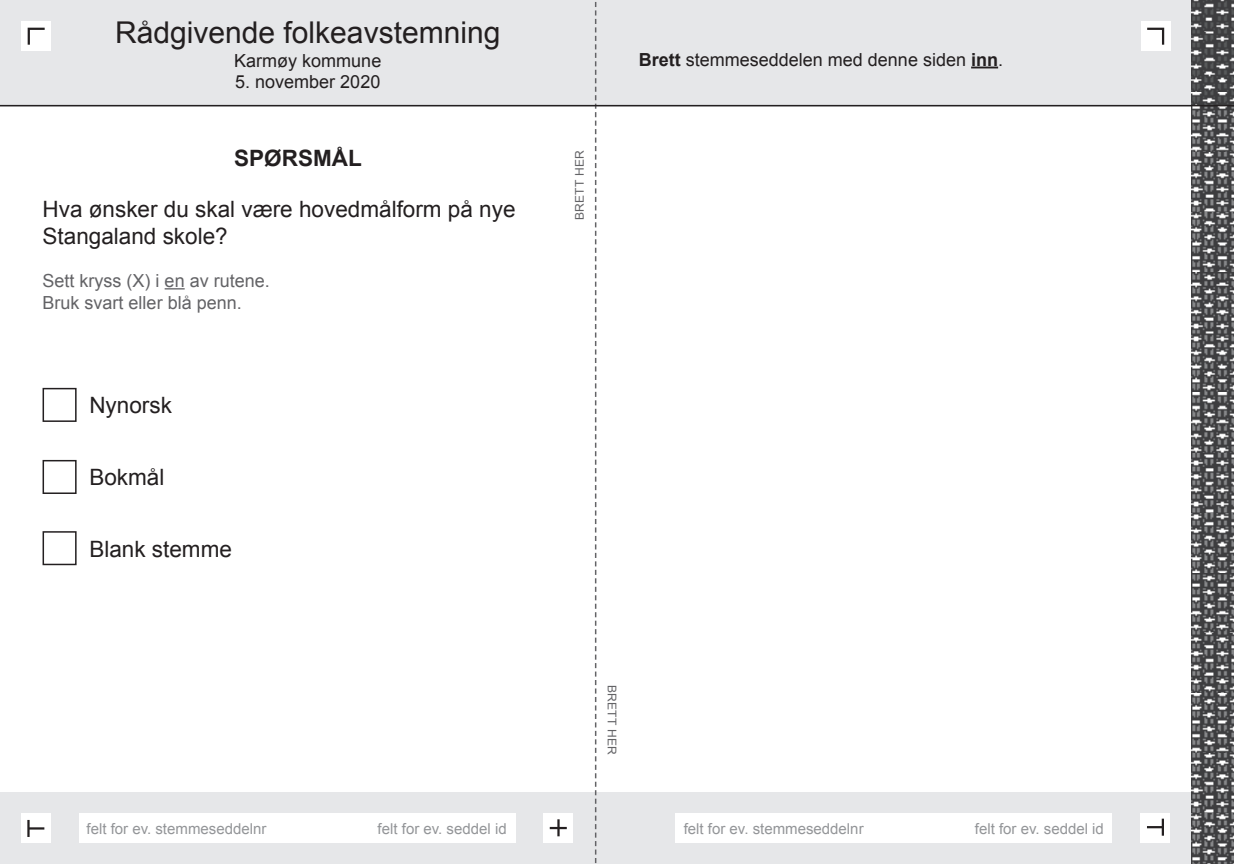
<style>
.page{position:relative;width:1234px;height:864px;background:#fff}
.page>*{position:absolute;margin:0;border:0;box-sizing:border-box;transform-origin:0 0}
.Overskrift{font:30px "Arial";color:#231f20}
.t1{font:22.5px/27px "Arial";color:#231f20}
.t2{font:700 22.5px "Arial";color:#231f20}
.Overskrift-2{font:18px "Arial";color:#231f20}
.t3{font:18px "Arial";color:#636366}
.t4{font:15px "Arial";color:#939598}
.t5{font:12px "Arial";letter-spacing:.025em;color:#636366}
.s1{font-weight:700}
</style>
<div class="page">
<div style="left:0;top:792px;width:1233px;height:71px;background:#e6e7e9"></div>
<div style="left:0;top:0;width:1233px;height:106px;background:#e6e7e9"></div>
<img style="left:1191px;top:106px;width:42px;height:757px">
<img style="left:1191px;top:0;width:42px;height:105px">
<svg style="left:594px;top:2px;width:2px;height:861px"></svg>
<svg style="left:971px;top:67px;width:26px;height:1px"></svg>
<hr style="left:0;top:105px;width:1233px;height:1px;background:#231f20">
<svg style="left:165px;top:288px;width:20px;height:1px"></svg>
<div style="left:43px;top:531px;width:34px;height:34px;border:2px solid #231f20"></div>
<div style="left:43px;top:459px;width:34px;height:34px;border:2px solid #231f20"></div>
<div style="left:43px;top:387px;width:34px;height:35px;border:2px solid #231f20"></div>
<div style="left:675px;top:812px;width:436px;height:30px;background:#fff"></div>
<div style="left:79px;top:812px;width:436px;height:30px;background:#fff"></div>
<div style="left:1140px;top:812px;width:29px;height:30px;background:#fff"></div>
<svg style="left:1147px;top:818px;width:16px;height:17px"></svg>
<div style="left:21px;top:812px;width:30px;height:30px;background:#fff"></div>
<svg style="left:30px;top:827px;width:14px;height:2px"></svg>
<hr style="left:27px;top:819px;width:3px;height:17px;background:#231f20">
<div style="left:543px;top:812px;width:30px;height:30px;background:#fff"></div>
<svg style="left:549px;top:819px;width:17px;height:17px"></svg>
<div style="left:21px;top:21px;width:30px;height:30px;background:#fff"></div>
<svg style="left:27px;top:27px;width:18px;height:18px"></svg>
<div style="left:1140px;top:21px;width:30px;height:30px;background:#fff"></div>
<svg style="left:1147px;top:27px;width:17px;height:18px"></svg>
<p class="Overskrift" style="left:115px;top:12px;width:387px">Rådgivende folkeavstemning</p>
<p class="Overskrift-2" style="left:234px;top:48px;width:149px">Karmøy kommune</p>
<p class="Overskrift-2" style="left:235px;top:70px;width:147px">5. november 2020</p>
<p class="t2" style="left:234px;top:143px;width:129px">SPØRSMÅL</p>
<p class="t1" style="left:43px;top:195px;width:474px">Hva ønsker du skal være hovedmålform på nye<br>Stangaland skole?</p>
<p class="t3" style="left:43px;top:269px;width:229px">Sett kryss (X) i en av rutene.</p>
<p class="t3" style="left:43px;top:290px;width:201px">Bruk svart eller blå penn.</p>
<p class="t1" style="left:89px;top:391px;width:84px">Nynorsk</p>
<p class="t1" style="left:89px;top:463px;width:77px">Bokmål</p>
<p class="t1" style="left:89px;top:535px;width:144px">Blank stemme</p>
<p class="t5" style="left:571px;top:220px;width:72px;rotate:-90deg">BRETT HER</p>
<p class="Overskrift-2" style="left:638px;top:47px;width:366px"><span class="s1">Brett</span> stemmeseddelen med denne siden <span class="s1">inn</span>.</p>
<p class="t5" style="left:619px;top:684px;width:72px;rotate:90deg">BRETT HER</p>
<p class="t4" style="left:86px;top:818px;width:181px">felt for ev. stemmeseddelnr</p>
<p class="t4" style="left:377px;top:818px;width:130px">felt for ev. seddel id</p>
<p class="t4" style="left:683px;top:818px;width:181px">felt for ev. stemmeseddelnr</p>
<p class="t4" style="left:974px;top:818px;width:130px">felt for ev. seddel id</p>
</div>
